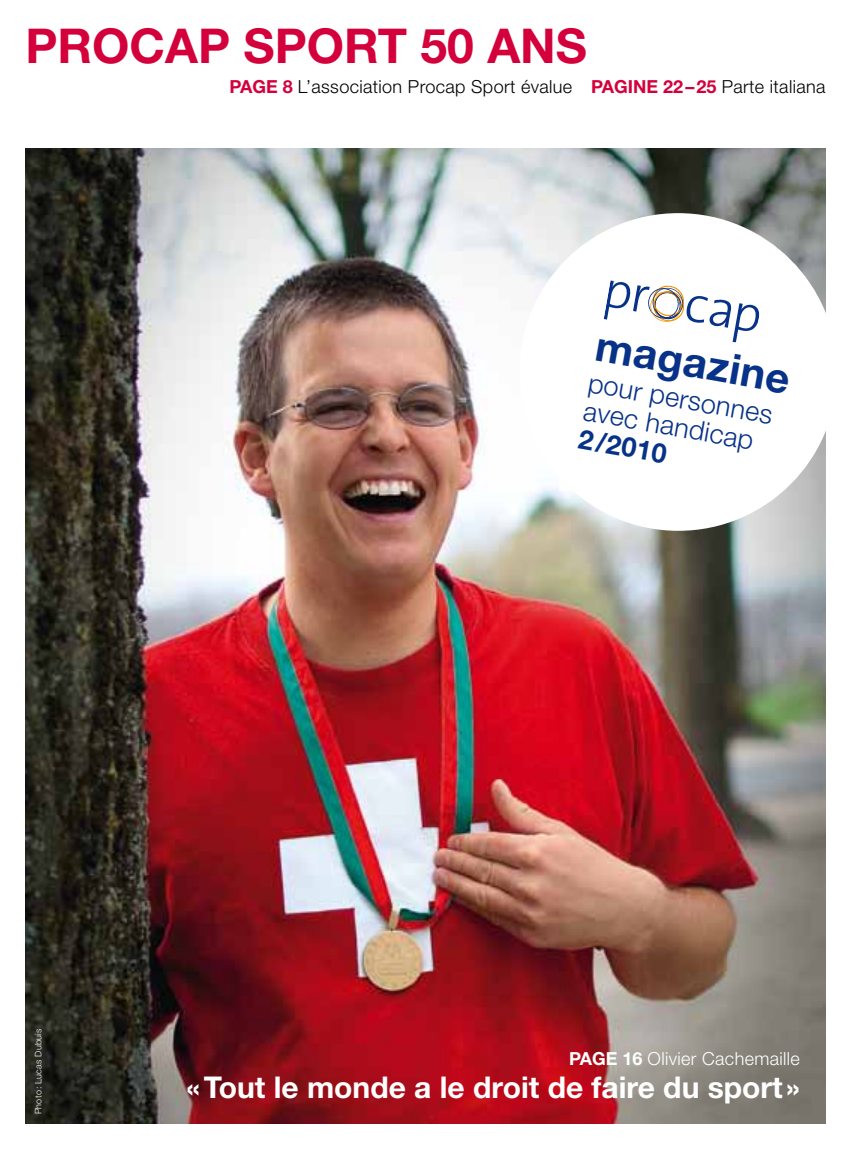
<style>
.page{position:relative;width:851px;height:1149px;background:#fff}
.page>*{position:absolute;margin:0;border:0;box-sizing:border-box;transform-origin:0 0}
.t1{font:700 48px "Helvetica Neue LT";color:#d4003c}
.t2{font:700 42px "Helvetica Neue LT";color:#073288}
.t3{font:700 30px "Helvetica Neue LT";color:#fff}
.t4{font:300 27px/28.5px "Helvetica Neue LT";color:#073288}
.t5{font:700 27px "Helvetica Neue LT";color:#073288}
.t6{font:300 18px "Helvetica Neue LT";letter-spacing:.02em;color:#000}
.t7{font:300 18px "Helvetica Neue LT";letter-spacing:.02em;color:#fff}
.t8{font:300 9px "Helvetica Neue LT";letter-spacing:.02em;color:#fff}
.s1{font-weight:700;color:#d4003c}
.s2{font-weight:700}
</style>
<div class="page">
<img style="left:26px;top:149px;width:799px;height:974px">
<div style="left:519px;top:213px;width:318px;height:317px;background:#fff;border-radius:50%"></div>
<svg style="left:604px;top:280px;width:156px;height:62px"></svg>
<h1 class="t1" style="left:26px;top:16px;width:563px">PROCAP SPORT 50 ANS</h1>
<p class="t6" style="left:229px;top:76px;width:597px"><span class="s1">PAGE 8</span> L’association Procap Sport évalue <span class="s1">PAGINE 22–25</span> Parte italiana</p>
<h2 class="t2" style="left:600px;top:319px;width:198px;rotate:10deg">magazine</h2>
<h3 class="t4" style="left:591px;top:367px;width:188px;rotate:10deg">pour personnes avec handicap</h3>
<h3 class="t5" style="left:581px;top:422px;width:91px;rotate:10deg">2/2010</h3>
<p class="t8" style="left:33px;top:1113px;width:87px;rotate:-90deg">Photo : Lucas Dubuis</p>
<p class="t7" style="left:569px;top:1047px;width:232px"><span class="s2">PAGE 16</span> Olivier Cachemaille</p>
<h3 class="t3" style="left:186px;top:1068px;width:614px">«Tout le monde a le droit de faire du sport »</h3>
</div>
